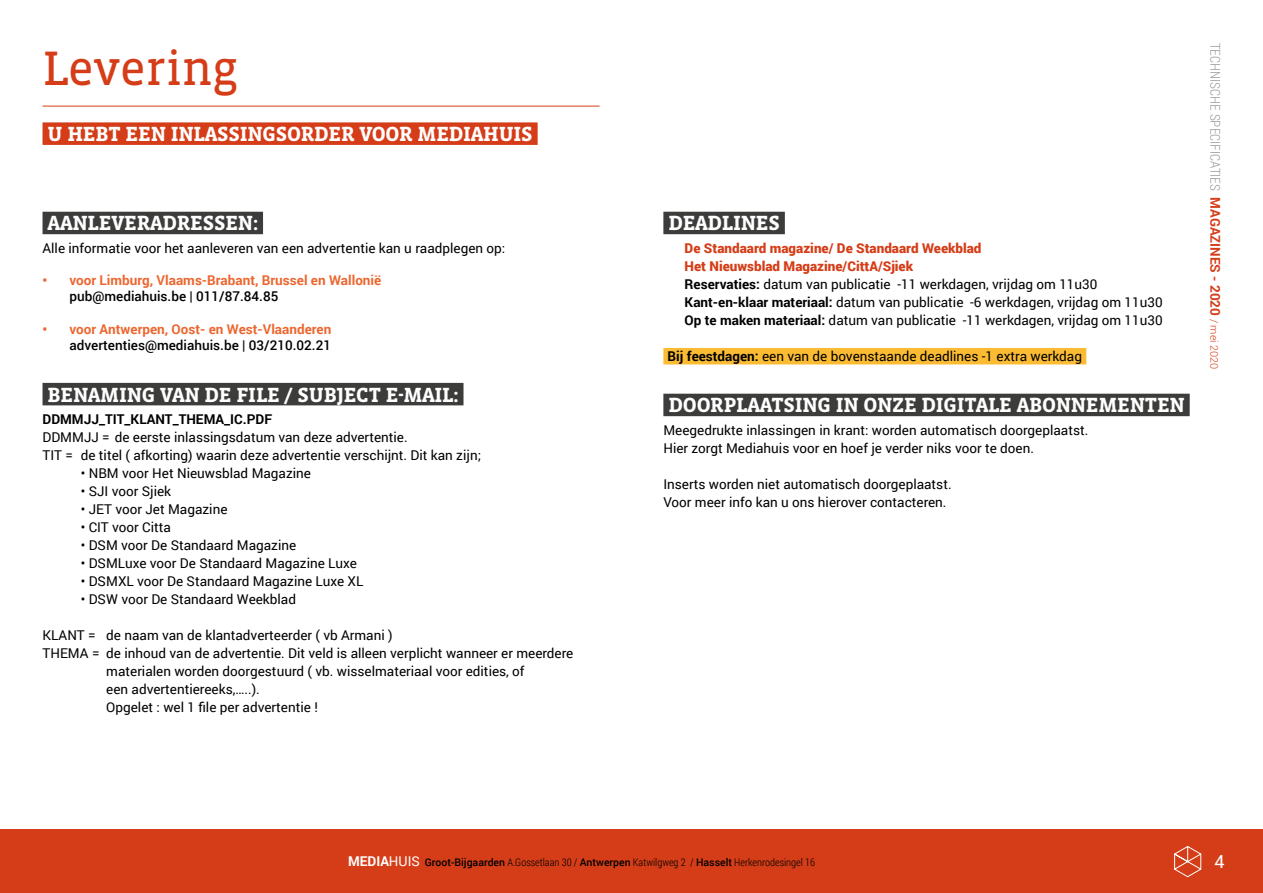
<style>
.page{position:relative;width:1263px;height:893px;background:#fff}
.page>*{position:absolute;margin:0;border:0;box-sizing:border-box;transform-origin:0 0}
.t1{font:49.5px "Vista Slab OT";letter-spacing:-.01em;color:#d53d18}
.t2{font:700 21px "Vista Slab OT";letter-spacing:-.01em;color:#fff}
.t3{font:18px "Roboto";color:#fff}
.t4{font:13.5px/18px "Roboto";color:#000}
.t5{font:700 13.5px "Roboto";color:#ec6730}
.t6{font:500 13.5px "Roboto";color:#000}
.t7{font:300 13.5px "Roboto Condensed";color:#9d9d9c}
.t8{font:700 13.5px "Roboto";color:#000}
.t9{font:300 10.5px "Roboto Condensed";color:#000}
.s1{font-weight:900;color:#d53d18}
.s2{font-weight:700}
.s3{font-family:"Roboto";font-weight:700;color:#d53d18}
.s4{font-family:"Roboto";font-size:10.5px;color:#d53d18}
.s5{font-family:"Roboto";font-weight:700;font-size:13.5px;color:#fff}
.s6{font-family:"Roboto";font-weight:400;font-size:13.5px;color:#fff}
.s7{font-family:"Roboto";font-weight:500}
</style>
<div class="page">
<div style="left:0;top:829px;width:1263px;height:64px;background:#d53d18"></div>
<svg style="left:1174px;top:846px;width:28px;height:32px"></svg>
<hr style="left:43px;top:106px;width:557px;height:1px;background:#d53d18">
<div style="left:43px;top:122px;width:495px;height:23px;background:#d53d18"></div>
<div style="left:43px;top:212px;width:220px;height:22px;background:#3c3c3b"></div>
<div style="left:43px;top:383px;width:420px;height:22px;background:#3c3c3b"></div>
<div style="left:663px;top:212px;width:122px;height:22px;background:#3c3c3b"></div>
<div style="left:663px;top:348px;width:423px;height:16px;background:#fbbc33"></div>
<div style="left:663px;top:394px;width:527px;height:22px;background:#3c3c3b"></div>
<h1 class="t1" style="left:43px;top:43px;width:197px">Levering</h1>
<h2 class="t2" style="left:48px;top:123px;width:487px">U HEBT EEN INLASSINGSORDER VOOR MEDIAHUIS</h2>
<h2 class="t2" style="left:48px;top:213px;width:212px">AANLEVERADRESSEN:</h2>
<p class="t4" style="left:43px;top:238px;width:464px">Alle informatie voor het aanleveren van een advertentie kan u raadplegen op:</p>
<p class="t5" style="left:43px;top:271px;width:340px">• voor Limburg, Vlaams-Brabant, Brussel en Wallonië</p>
<p class="t6" style="left:70px;top:287px;width:210px">pub@mediahuis.be | 011/87.84.85</p>
<p class="t5" style="left:43px;top:319px;width:290px">• voor Antwerpen, Oost- en West-Vlaanderen</p>
<p class="t6" style="left:70px;top:336px;width:263px">advertenties@mediahuis.be | 03/210.02.21</p>
<h2 class="t2" style="left:48px;top:384px;width:413px">BENAMING VAN DE FILE / SUBJECT E-MAIL:</h2>
<p class="t8" style="left:43px;top:410px;width:231px">DDMMJJ_TIT_KLANT_THEMA_IC.PDF</p>
<p class="t4" style="left:43px;top:428px;width:440px">DDMMJJ = de eerste inlassingsdatum van deze advertentie.<br>TIT = de titel ( afkorting) waarin deze advertentie verschijnt. Dit kan zijn;</p>
<p class="t4" style="left:81px;top:464px;width:232px">• NBM voor Het Nieuwsblad Magazine</p>
<p class="t4" style="left:81px;top:482px;width:92px">• SJI voor Sjiek</p>
<p class="t4" style="left:81px;top:500px;width:148px">• JET voor Jet Magazine</p>
<p class="t4" style="left:81px;top:518px;width:92px">• CIT voor Citta</p>
<p class="t4" style="left:81px;top:536px;width:217px">• DSM voor De Standaard Magazine</p>
<p class="t4" style="left:81px;top:554px;width:278px">• DSMLuxe voor De Standaard Magazine Luxe</p>
<p class="t4" style="left:81px;top:572px;width:284px">• DSMXL voor De Standaard Magazine Luxe XL</p>
<p class="t4" style="left:81px;top:589px;width:217px">• DSW voor De Standaard Weekblad</p>
<p class="t4" style="left:43px;top:626px;width:352px">KLANT = de naam van de klantadverteerder ( vb Armani )</p>
<p class="t4" style="left:43px;top:643px;width:532px">THEMA = de inhoud van de advertentie. Dit veld is alleen verplicht wanneer er meerdere</p>
<p class="t4" style="left:106px;top:661px;width:420px">materialen worden doorgestuurd ( vb. wisselmateriaal voor edities, of</p>
<p class="t4" style="left:106px;top:679px;width:155px">een advertentiereeks,…..).</p>
<p class="t4" style="left:106px;top:697px;width:213px">Opgelet : wel 1 file per advertentie !</p>
<h2 class="t2" style="left:668px;top:213px;width:113px">DEADLINES</h2>
<p class="t4" style="left:685px;top:238px;width:480px"><span class="s1">De Standaard magazine/ De Standaard Weekblad<br>Het Nieuwsblad Magazine/CittA/Sjiek<br></span><span class="s2">Reservaties:</span> datum van publicatie -11 werkdagen, vrijdag om 11u30<br><span class="s2">Kant-en-klaar materiaal:</span> datum van publicatie -6 werkdagen, vrijdag om 11u30<br><span class="s2">Op te maken materiaal:</span> datum van publicatie -11 werkdagen, vrijdag om 11u30</p>
<p class="t4" style="left:668px;top:346px;width:416px"><span class="s2">Bij feestdagen:</span> een van de bovenstaande deadlines -1 extra werkdag</p>
<h2 class="t2" style="left:668px;top:395px;width:518px">DOORPLAATSING IN ONZE DIGITALE ABONNEMENTEN</h2>
<p class="t4" style="left:663px;top:420px;width:426px">Meegedrukte inlassingen in krant: worden automatisch doorgeplaatst.<br>Hier zorgt Mediahuis voor en hoef je verder niks voor te doen.</p>
<p class="t4" style="left:663px;top:474px;width:290px">Inserts worden niet automatisch doorgeplaatst.<br>Voor meer info kan u ons hierover contacteren.</p>
<p class="t7" style="left:1225px;top:43px;width:328px;rotate:90deg">TECHNISCHE SPECIFICATIES <span class="s3">MAGAZINES - 2020</span> <span class="s4">/ mei 2020</span></p>
<p class="t9" style="left:348px;top:855px;width:468px"><span class="s5">MEDIA</span><span class="s6">HUIS</span> <span class="s7">Groot-Bijgaarden</span> A.Gossetlaan 30 / <span class="s7">Antwerpen</span> Katwilgweg 2 / <span class="s7">Hasselt</span> Herkenrodesingel 16</p>
<h3 class="t3" style="left:1214px;top:849px;width:12px">4</h3>
</div>
